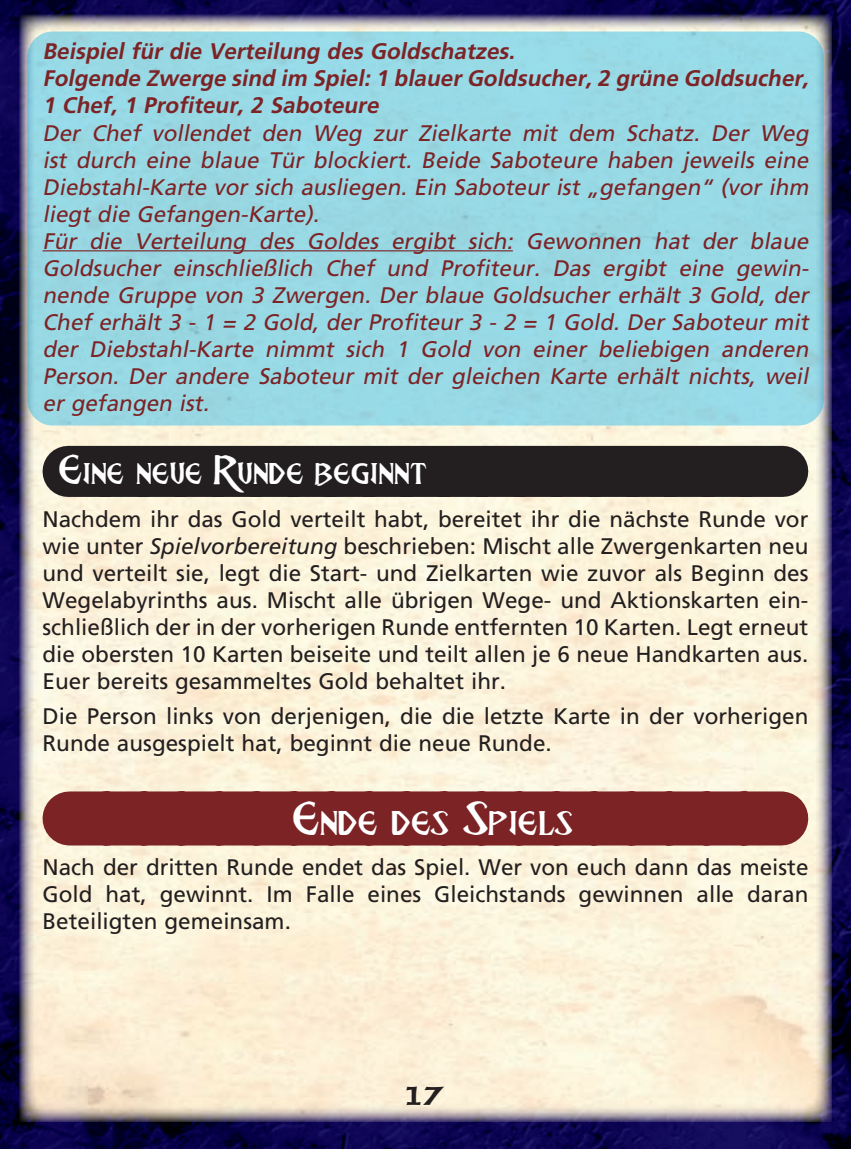
<style>
.page{position:relative;width:851px;height:1149px;background:#fff}
.page>*{position:absolute;margin:0;border:0;box-sizing:border-box;transform-origin:0 0}
.Überschrift_1_Sabote{font:48px "Breathe Fire";color:#fff}
.Überschrift_2_Sabote{font:42px "Breathe Fire";color:#fff}
.t1{font:24px "American Uncial Bold AMIGO";color:#231f20}
.Text_Saboteur_20{font:22.5px/27px "Frutiger LT Std";color:#231f20;text-align:justify}
.Text_Saboteur_20-2{font:italic 22.5px/27px "Frutiger LT Std";color:#7c2326;text-align:justify}
.Text_Saboteur_20-3{font:italic 700 22.5px/27px "Frutiger LT Std";color:#7c2326}
.s1{font-style:italic}
</style>
<div class="page">
<img style="left:0;top:0;width:850px;height:1148px">
<img style="left:19px;top:15px;width:812px;height:1106px">
<div style="left:27px;top:31px;width:796px;height:394px;background:#98d9e5;border-radius:26px"></div>
<hr style="left:43px;top:250px;width:469px;height:1px;background:#7c2326">
<div style="left:68px;top:446px;width:714px;height:51px;background:#231f20"></div>
<div style="left:70px;top:791px;width:711px;height:54px;background:#7c2326"></div>
<p class="Text_Saboteur_20-3" style="left:43px;top:38px;width:478px">Beispiel für die Verteilung des Goldschatzes.</p>
<p class="Text_Saboteur_20-3" style="left:43px;top:65px;width:772px">Folgende Zwerge sind im Spiel:1 blauerGoldsucher,2 grüne Goldsucher,<br>1 Chef, 1 Profiteur, 2 Saboteure</p>
<p class="Text_Saboteur_20-2" style="left:43px;top:119px;width:772px">Der Chef vollendet den Weg zur Zielkarte mit dem Schatz. Der Weg ist durch eine blaue Tür blockiert. Beide Saboteure haben jeweils eine Diebstahl-Karte vor sich ausliegen. Ein Saboteur ist „gefangen“ (vor ihm liegt die Gefangen-Karte).</p>
<p class="Text_Saboteur_20-2" style="left:43px;top:227px;width:772px">Für die Verteilung des Goldes ergibt sich: Gewonnen hat der blaue Goldsucher einschließlich Chef und Profiteur. Das ergibt eine gewin&shy;nende Gruppe von 3 Zwergen. Der blaue Goldsucher erhält 3 Gold, der Chef erhält 3 - 1 = 2 Gold, der Profiteur 3 - 2 = 1 Gold. Der Saboteur mit der Diebstahl-Karte nimmt sich 1 Gold von einer beliebigen anderen Person. Der andere Saboteur mit der gleichen Karte erhält nichts, weil er gefangen ist.</p>
<p class="Überschrift_2_Sabote" style="left:60px;top:448px;width:370px">Eine neue Runde beginnt</p>
<p class="Text_Saboteur_20" style="left:43px;top:505px;width:767px">Nachdem ihr das Gold verteilt habt, bereitet ihr die nächste Runde vor wie unter <span class="s1">Spielvorbereitung</span> beschrieben: Mischt alle Zwergenkarten neu und verteilt sie, legt die Start- und Zielkarten wie zuvor als Beginn des Wegelabyrinths aus. Mischt alle übrigen Wege- und Aktionskarten ein&shy;schließlich der in der vorherigen Runde entfernten 10 Karten. Legt erneut die obersten 10 Karten beiseite und teilt allen je 6 neue Handkarten aus.<br>Euer bereits gesammeltes Gold behaltet ihr.</p>
<p class="Text_Saboteur_20" style="left:43px;top:702px;width:767px">Die Person links von derjenigen, die die letzte Karte in der vorherigen<br>Runde ausgespielt hat, beginnt die neue Runde.</p>
<p class="Überschrift_1_Sabote" style="left:293px;top:794px;width:282px">Ende des Spiels</p>
<p class="Text_Saboteur_20" style="left:43px;top:853px;width:767px">Nach der dritten Runde endet das Spiel. Wer von euch dann das meiste Gold hat, gewinnt. Im Falle eines Gleichstands gewinnen alle daran Beteiligten gemeinsam.</p>
<p class="t1" style="left:406px;top:1080px;width:40px">17</p>
</div>
